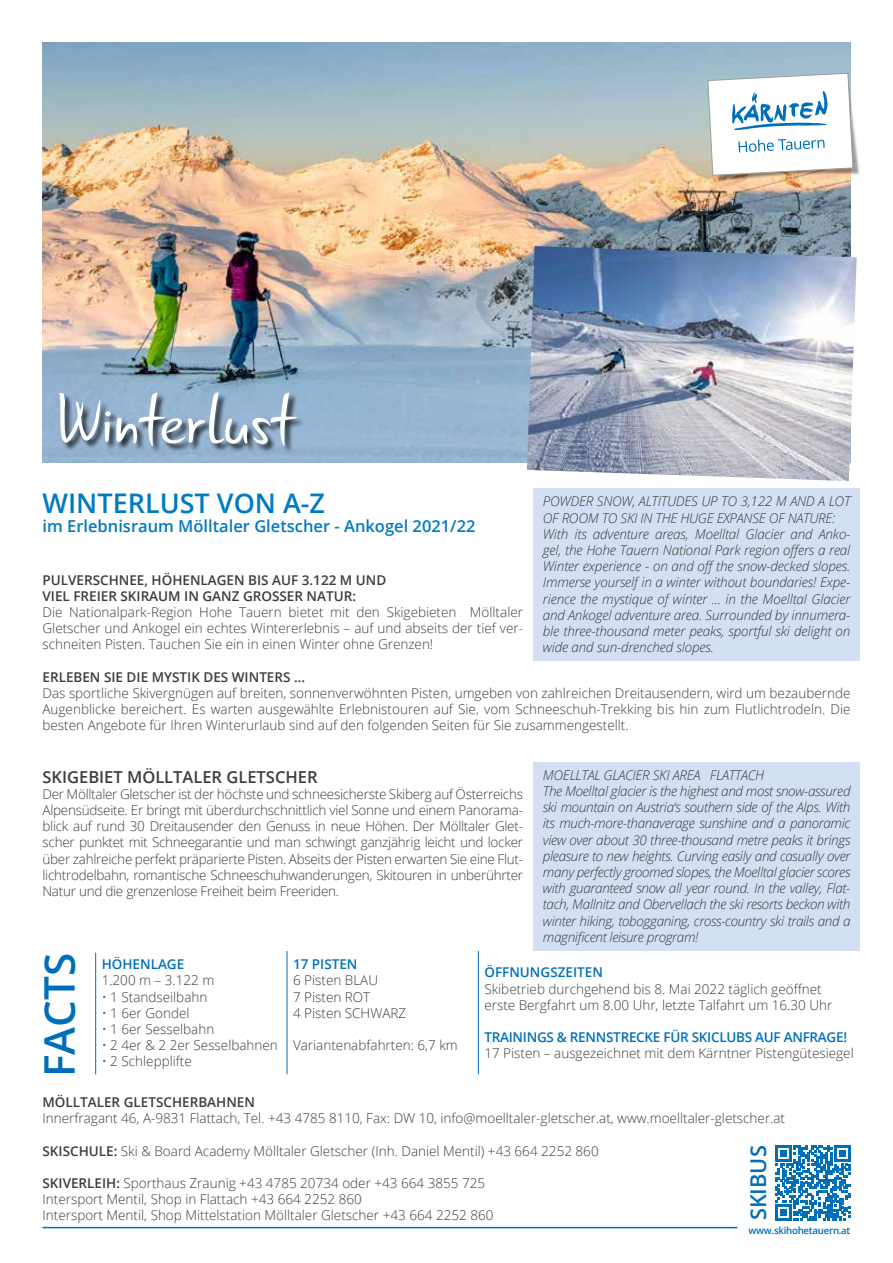
<style>
.page{position:relative;width:893px;height:1263px;background:#fff}
.page>*{position:absolute;margin:0;border:0;box-sizing:border-box;transform-origin:0 0}
.t1{font:72px "Gunny Rewritten";color:#fff}
.t2{font:600 42.3px "Open Sans";color:#006fb9}
.t3{font:600 27px "Open Sans";color:#007bc1}
.t4{font:600 21.75px "Open Sans";color:#006fb9}
.t5{font:600 16.5px "Open Sans";color:#007bc1}
.t6{font:600 16.5px "Open Sans";color:#3c3c3b}
.t7{font:300 13.5px/16.2px "Open Sans";color:#3c3c3b;text-align:justify}
.t8{font:italic 300 13.5px/16.2px "Open Sans";letter-spacing:-.025em;color:#3c3c3b}
.t9{font:600 13.5px/16.2px "Open Sans";color:#3c3c3b}
.t10{font:600 13.5px "Open Sans";letter-spacing:-.02em;color:#006fb9}
.t11{font:600 13.5px "Open Sans";color:#006fb9}
.t12{font:600 9.75px "Open Sans";letter-spacing:-.03em;color:#006fb9}
.s1{color:#007bc1}
.s2{font-weight:600}
</style>
<div class="page">
<img style="left:43px;top:43px;width:807px;height:419px">
<div style="left:534px;top:489px;width:326px;height:172px;background:#d3dff3"></div>
<div style="left:534px;top:762px;width:326px;height:189px;background:#d3dff3"></div>
<div style="left:60px;top:392px;width:246px;height:63px;background:#000;opacity:.75"></div>
<img style="left:527px;top:246px;width:330px;height:235px">
<img style="left:710px;top:118px;width:150px;height:66px">
<svg style="left:707px;top:73px;width:146px;height:103px"></svg>
<hr style="left:287px;top:951px;width:1px;height:123px;background:#006fb9">
<hr style="left:478px;top:951px;width:1px;height:123px;background:#006fb9">
<hr style="left:95px;top:952px;width:1px;height:122px;background:#006fb9">
<hr style="left:43px;top:1227px;width:694px;height:1px;background:#006fb9">
<svg style="left:775px;top:1145px;width:75px;height:75px"></svg>
<h1 class="t1" style="left:57px;top:375px;width:238px">Winterlust</h1>
<h3 class="t3" style="left:43px;top:484px;width:284px">WINTERLUST VON A-Z</h3>
<p class="t5" style="left:43px;top:515px;width:434px">im Erlebnisraum Mölltaler Gletscher - Ankogel 2021/22</p>
<p class="t9" style="left:43px;top:571px;width:345px">PULVERSCHNEE, HÖHENLAGEN BIS AUF 3.122 M UND<br>VIEL FREIER SKIRAUM IN GANZ GROSSER NATUR:</p>
<p class="t7" style="left:43px;top:604px;width:482px">Die Nationalpark-Region Hohe Tauern bietet mit den Skigebieten Mölltaler Gletscher und Ankogel ein echtes Wintererlebnis – auf und abseits der tief ver&shy;schneiten Pisten. Tauchen Sie ein in einen Winter ohne Grenzen!</p>
<p class="t9" style="left:43px;top:669px;width:264px">ERLEBEN SIE DIE MYSTIK DES WINTERS ...</p>
<p class="t7" style="left:43px;top:685px;width:809px">Das sportliche Skivergnügen auf breiten, sonnenverwöhnten Pisten, umgeben von zahlreichen Dreitausendern, wird um bezaubernde Augenblicke bereichert. Es warten ausgewählte Erlebnistouren auf Sie, vom Schneeschuh-Trekking bis hin zum Flutlichtrodeln. Die besten Angebote für Ihren Winterurlaub sind auf den folgenden Seiten für Sie zusammengestellt.</p>
<p class="t6" style="left:43px;top:765px;width:277px">SKIGEBIET MÖLLTALER GLETSCHER</p>
<p class="t7" style="left:43px;top:785px;width:482px">Der Mölltaler Gletscher ist der höchste und schneesicherste Skiberg auf Österreichs Alpensüdseite. Er bringt mit überdurchschnittlich viel Sonne und einem Panorama&shy;blick auf rund 30 Dreitausender den Genuss in neue Höhen. Der Mölltaler Glet&shy;scher punktet mit Schneegarantie und man schwingt ganzjährig leicht und locker über zahlreiche perfekt präparierte Pisten. Abseits der Pisten erwarten Sie eine Flut&shy;lichtrodelbahn, romantische Schneeschuhwanderungen, Skitouren in unberührter Natur und die grenzenlose Freiheit beim Freeriden.</p>
<p class="t8" style="left:543px;top:493px;width:309px">POWDER SNOW, ALTITUDES UP TO 3,122 M AND A LOT OF ROOM TO SKI IN THE HUGE EXPANSE OF NATURE:<br>With its adventure areas, Moelltal Glacier and Anko&shy;gel, the Hohe Tauern National Park region offers a real Winter experience - on and off the snow-decked slopes.<br>Immerse yourself in a winter without boundaries! Expe&shy;rience the mystique of winter ... in the Moelltal Glacier and Ankogel adventure area. Surrounded by innumera&shy;ble three-thousand meter peaks, sportful ski delight on wide and sun-drenched slopes.</p>
<p class="t8" style="left:543px;top:766px;width:309px">MOELLTAL GLACIER SKI AREA FLATTACH<br>The Moelltal glacier is the highest and most snow-assured ski mountain on Austria‘s southern side of the Alps. With its much-more-thanaverage sunshine and a panoramic view over about 30 three-thousand metre peaks it brings pleasure to new heights. Curving easily and casually over many perfectly groomed slopes, the Moelltal glacier scores with guaranteed snow all year round. In the valley, Flat&shy;tach, Mallnitz and Obervellach the ski resorts beckon with winter hiking, tobogganing, cross-country ski trails and a magnificent leisure program!</p>
<h2 class="t2" style="left:30px;top:1077px;width:126px;rotate:-90deg">FACTS</h2>
<p class="t11" style="left:102px;top:955px;width:84px">HÖHENLAGE</p>
<p class="t7" style="left:102px;top:972px;width:114px">1.200 m – 3.122 m</p>
<p class="t7" style="left:102px;top:988px;width:107px"><span class="s1">•</span> 1 Standseilbahn</p>
<p class="t7" style="left:102px;top:1004px;width:89px"><span class="s1">•</span> 1 6er Gondel</p>
<p class="t7" style="left:102px;top:1021px;width:114px"><span class="s1">•</span> 1 6er Sesselbahn</p>
<p class="t7" style="left:102px;top:1037px;width:178px"><span class="s1">•</span> 2 4er &amp; 2 2er Sesselbahnen</p>
<p class="t7" style="left:102px;top:1053px;width:92px"><span class="s1">•</span> 2 Schlepplifte</p>
<p class="t11" style="left:293px;top:955px;width:66px">17 PISTEN</p>
<p class="t7" style="left:293px;top:972px;width:115px;text-align:left">6 Pisten BLAU<br>7 Pisten ROT<br>4 Pisten SCHWARZ</p>
<p class="t7" style="left:293px;top:1037px;width:166px">Variantenabfahrten: 6,7 km</p>
<p class="t11" style="left:484px;top:963px;width:120px">ÖFFNUNGSZEITEN</p>
<p class="t7" style="left:484px;top:980px;width:349px">Skibetrieb durchgehend bis 8. Mai 2022 täglich geöffnet erste Bergfahrt um 8.00 Uhr, letzte Talfahrt um 16.30 Uhr</p>
<p class="t10" style="left:484px;top:1028px;width:364px">TRAININGS &amp; RENNSTRECKE FÜR SKICLUBS AUF ANFRAGE!</p>
<p class="t7" style="left:484px;top:1045px;width:371px">17 Pisten – ausgezeichnet mit dem Kärntner Pistengütesiegel</p>
<p class="t9" style="left:43px;top:1093px;width:214px">MÖLLTALER GLETSCHERBAHNEN</p>
<p class="t7" style="left:43px;top:1109px;width:744px">Innerfragant 46, A-9831 Flattach, Tel. +43 4785 8110, Fax: DW 10, info@moelltaler-gletscher.at, www.moelltaler-gletscher.at</p>
<p class="t7" style="left:43px;top:1142px;width:558px"><span class="s2">SKISCHULE:</span> Ski &amp; Board Academy Mölltaler Gletscher (Inh. Daniel Mentil) +43 664 2252 860</p>
<p class="t7" style="left:43px;top:1175px;width:452px;text-align:left"><span class="s2">SKIVERLEIH:</span> Sporthaus Zraunig +43 4785 20734 oder +43 664 3855 725<br>Intersport Mentil, Shop in Flattach +43 664 2252 860<br>Intersport Mentil, Shop Mittelstation Mölltaler Gletscher +43 664 2252 860</p>
<h3 class="t4" style="left:743px;top:1220px;width:77px;rotate:-90deg">SKIBUS</h3>
<p class="t12" style="left:749px;top:1224px;width:103px">www.skihohetauern.at</p>
</div>
